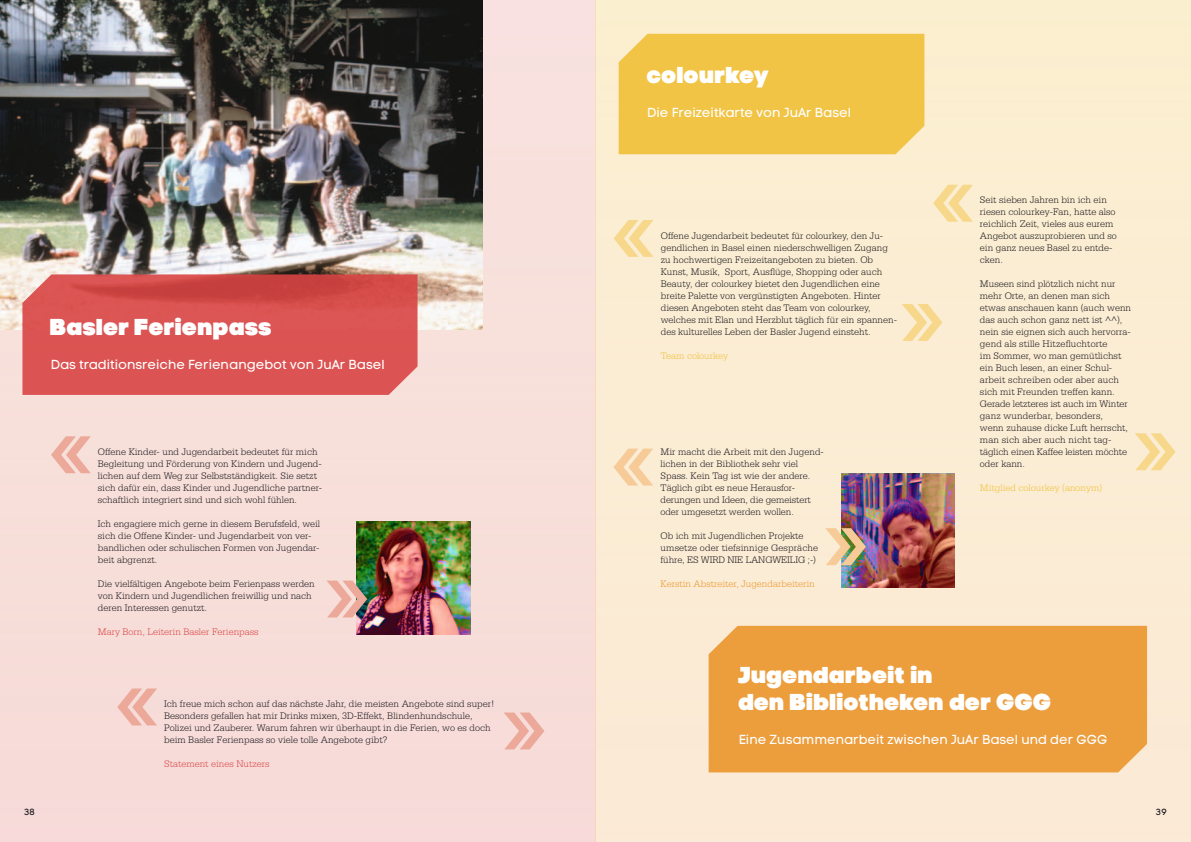
<style>
.page{position:relative;width:1191px;height:842px;background:#fff}
.page>*{position:absolute;margin:0;border:0;box-sizing:border-box;transform-origin:0 0}
.t1{font:23px/27px "Code Pro Black LC";letter-spacing:.02em;color:#fff}
.t2{font:13px "Code Pro LC";color:#fff}
.t3{font:300 10px/12px "Serifa";color:#1a171c}
.t4{font:300 10px "Serifa";color:#d84443}
.t5{font:300 10px "Serifa";color:#f1c036}
.t6{font:300 10px "Serifa";color:#eb952b}
.t7{font:9px "Code Pro LC";color:#1a171c}
</style>
<div class="page">
<div style="left:0;top:0;width:595px;height:842px;background:#f7ded9"></div>
<div style="left:595px;top:0;width:596px;height:842px;background:#fbecd4"></div>
<img style="left:0;top:0;width:483px;height:329px">
<img style="left:841px;top:474px;width:114px;height:113px">
<img style="left:356px;top:521px;width:114px;height:114px">
<svg style="left:22px;top:274px;width:395px;height:121px;fill:#db5352"></svg>
<div style="left:618px;top:34px;width:306px;height:120px;background:#f2c445"></div>
<div style="left:708px;top:626px;width:439px;height:146px;background:#ec9d3c"></div>
<svg style="left:51px;top:436px;width:40px;height:37px"></svg>
<svg style="left:117px;top:688px;width:40px;height:37px"></svg>
<svg style="left:326px;top:580px;width:41px;height:37px"></svg>
<svg style="left:504px;top:712px;width:40px;height:37px"></svg>
<svg style="left:933px;top:185px;width:40px;height:37px"></svg>
<svg style="left:614px;top:220px;width:39px;height:37px"></svg>
<svg style="left:613px;top:449px;width:40px;height:37px"></svg>
<svg style="left:1135px;top:433px;width:40px;height:37px"></svg>
<svg style="left:902px;top:304px;width:40px;height:37px"></svg>
<svg style="left:825px;top:528px;width:41px;height:37px"></svg>
<h1 class="t1" style="left:51px;top:313px;width:223px">Basler Ferienpass</h1>
<h2 class="t2" style="left:51px;top:357px;width:335px">Das traditionsreiche Ferienangebot von JuAr Basel</h2>
<p class="t3" style="left:98px;top:446px;width:226px">Offene Kinder- und Jugendarbeit bedeutet für mich Begleitung und Förderung von Kindern und Jugend&shy;lichen auf dem Weg zur Selbstständigkeit. Sie setzt sich dafür ein, dass Kinder und Jugendliche partner&shy;schaftlich integriert sind und sich wohl fühlen.</p>
<p class="t3" style="left:98px;top:518px;width:224px">Ich engagiere mich gerne in diesem Berufsfeld, weil sich die Offene Kinder- und Jugendarbeit von ver&shy;bandlichen oder schulischen Formen von Jugendar&shy;beit abgrenzt.</p>
<p class="t3" style="left:98px;top:578px;width:218px">Die vielfältigen Angebote beim Ferienpass werden von Kindern und Jugendlichen freiwillig und nach deren Interessen genutzt.</p>
<p class="t4" style="left:98px;top:626px;width:162px">Mary Born, Leiterin Basler Ferienpass</p>
<p class="t3" style="left:164px;top:698px;width:332px">Ich freue mich schon auf das nächste Jahr, die meisten Angebote sind super!<br>Besonders gefallen hat mir Drinks mixen, 3D-Effekt, Blindenhundschule, Polizei und Zauberer. Warum fahren wir überhaupt in die Ferien, wo es doch beim Basler Ferienpass so viele tolle Angebote gibt?</p>
<p class="t4" style="left:164px;top:758px;width:107px">Statement eines Nutzers</p>
<h1 class="t1" style="left:647px;top:61px;width:124px">colourkey</h1>
<h2 class="t2" style="left:647px;top:105px;width:205px">Die Freizeitkarte von JuAr Basel</h2>
<p class="t3" style="left:661px;top:230px;width:238px">Offene Jugendarbeit bedeutet für colourkey, den Ju&shy;gendlichen in Basel einen niederschwelligen Zugang zu hochwertigen Freizeitangeboten zu bieten. Ob Kunst, Musik, Sport, Ausflüge, Shopping oder auch Beauty, der colourkey bietet den Jugendlichen eine breite Palette von vergünstigten Angeboten. Hinter diesen Angeboten steht das Team von colourkey, welches mit Elan und Herzblut täglich für ein spannen&shy;des kulturelles Leben der Basler Jugend einsteht.</p>
<p class="t5" style="left:661px;top:350px;width:69px">Team colourkey</p>
<p class="t3" style="left:660px;top:446px;width:164px">Mir macht die Arbeit mit den Jugend&shy;lichen in der Bibliothek sehr viel Spass. Kein Tag ist wie der andere.<br>Täglich gibt es neue Herausfor&shy;derungen und Ideen, die gemeistert oder umgesetzt werden wollen.</p>
<p class="t3" style="left:660px;top:530px;width:159px">Ob ich mit Jugendlichen Projekte umsetze oder tiefsinnige Gespräche führe, ES WIRD NIE LANGWEILIG ;-)</p>
<p class="t6" style="left:660px;top:578px;width:156px">Kerstin Abstreiter, Jugendarbeiterin</p>
<p class="t3" style="left:980px;top:194px;width:138px">Seit sieben Jahren bin ich ein riesen colourkey-Fan, hatte also reichlich Zeit, vieles aus eurem<br>Angebot auszuprobieren und so ein ganz neues Basel zu entde&shy;cken.</p>
<p class="t3" style="left:980px;top:278px;width:153px">Museen sind plötzlich nicht nur mehr Orte, an denen man sich etwas anschauen kann (auch wenn das auch schon ganz nett ist ^^), nein sie eignen sich auch hervorra&shy;gend als stille Hitzefluchtorte<br>im Sommer, wo man gemütlichst ein Buch lesen, an einer Schul&shy;arbeit schreiben oder aber auch sich mit Freunden treffen kann.<br>Gerade letzteres ist auch im Winter ganz wunderbar, besonders,<br>wenn zuhause dicke Luft herrscht, man sich aber auch nicht tag&shy;täglich einen Kaffee leisten möchte oder kann.</p>
<p class="t5" style="left:980px;top:482px;width:124px">Mitglied colourkey (anonym)</p>
<h1 class="t1" style="left:738px;top:661px;width:315px">Jugendarbeit in<br>den Bibliotheken der GGG</h1>
<h2 class="t2" style="left:738px;top:732px;width:370px">Eine Zusammenarbeit zwischen JuAr Basel und der GGG</h2>
<p class="t7" style="left:24px;top:807px;width:12px">38</p>
<p class="t7" style="left:1156px;top:807px;width:12px">39</p>
</div>
